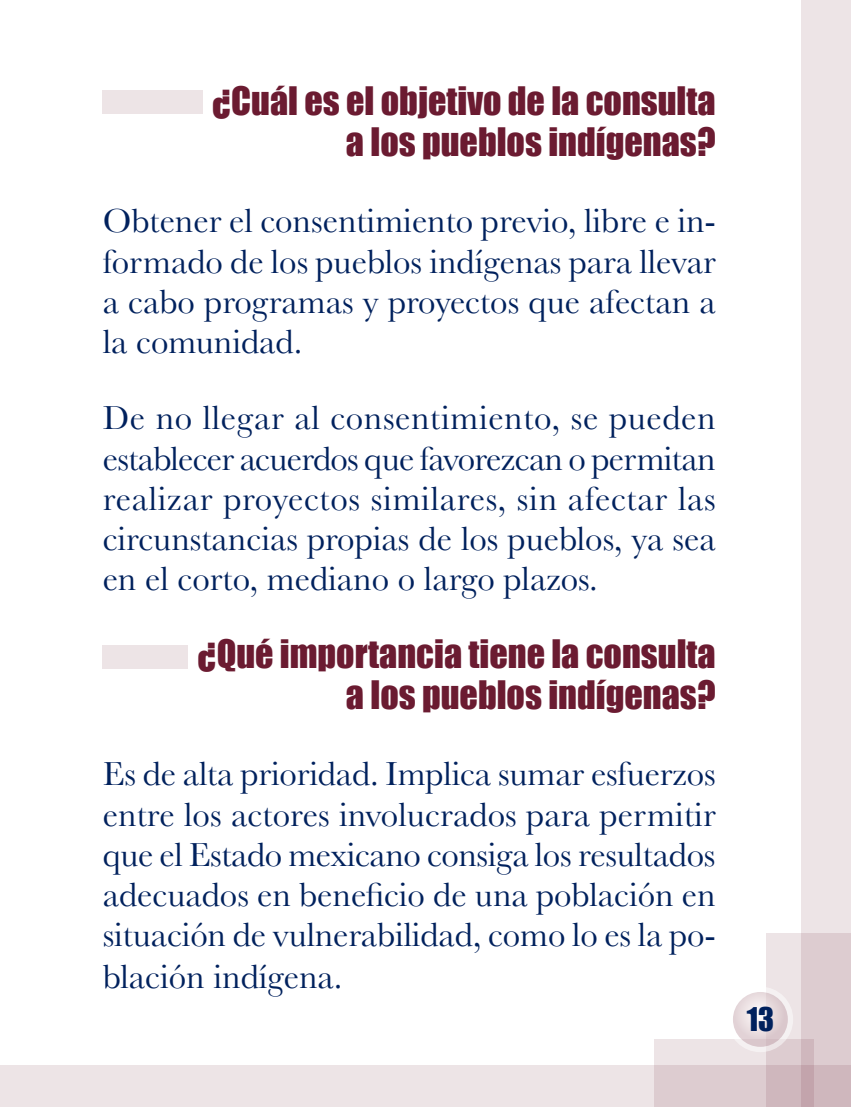
<style>
.page{position:relative;width:851px;height:1107px;background:#fff}
.page>*{position:absolute;margin:0;border:0;box-sizing:border-box;transform-origin:0 0}
.subtítulos{font:36px "Impact";color:#6b1b31}
.texto_general{font:34.8px/40.2px "Baskerville";color:#00215d;text-align:justify}
.t1{font:30px "Impact";color:#00215d}
</style>
<div class="page">
<div style="left:800px;top:0;width:50px;height:1106px;background:#ede4e6"></div>
<div style="left:766px;top:933px;width:84px;height:173px;background:linear-gradient(to right,#f0e8ea,#d8c5c9)"></div>
<svg style="left:654px;top:1038px;width:159px;height:27px;background:#e7dcde"></svg>
<svg style="left:1px;top:1065px;width:849px;height:41px;background:#e7dcde"></svg>
<hr style="left:0;top:1065px;width:1px;height:41px;background:#6b1b31">
<svg style="left:727px;top:986px;width:65px;height:65px"></svg>
<svg style="left:732px;top:991px;width:55px;height:55px;background:#e8dbde"></svg>
<div style="left:103px;top:90px;width:100px;height:24px;background:#ede4e6"></div>
<div style="left:103px;top:645px;width:85px;height:23px;background:#ede4e6"></div>
<p class="subtítulos" style="left:212px;top:72px;width:504px">¿Cuál es el objetivo de la consulta</p>
<p class="subtítulos" style="left:346px;top:114px;width:371px">a los pueblos indígenas?</p>
<p class="texto_general" style="left:103px;top:200px;width:614px">Obtener el consentimiento previo, libre e in&shy;formado de los pueblos indígenas para llevar a cabo programas y proyectos que afectan a la comunidad.</p>
<p class="texto_general" style="left:103px;top:397px;width:614px">De no llegar al consentimiento, se pueden establecer acuerdos que favorezcan o permitan realizar proyectos similares, sin afectar las circunstancias propias de los pueblos, ya sea en el corto, mediano o largo plazos.</p>
<p class="subtítulos" style="left:198px;top:625px;width:519px">¿Qué importancia tiene la consulta</p>
<p class="subtítulos" style="left:346px;top:666px;width:371px">a los pueblos indígenas?</p>
<p class="texto_general" style="left:103px;top:753px;width:614px">Es de alta prioridad. Implica sumar esfuerzos entre los actores involucrados para permitir que el Estado mexicano consiga los resultados adecuados en beneficio de una población en situación de vulnerabilidad, como lo es la po&shy;blación indígena.</p>
<p class="t1" style="left:746px;top:995px;width:29px">13</p>
</div>
